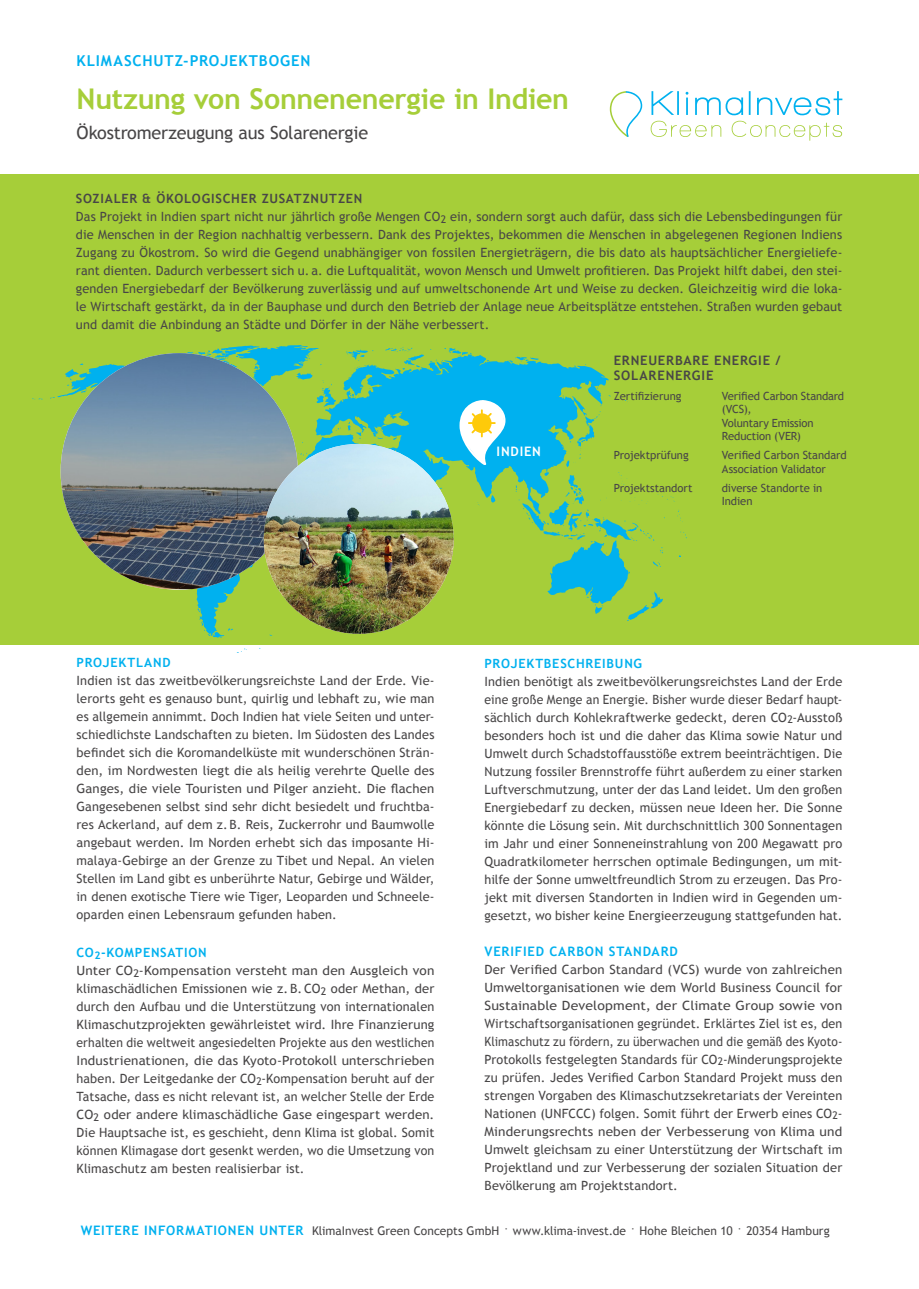
<style>
.page{position:relative;width:919px;height:1289px;background:#fff}
.page>*{position:absolute;margin:0;border:0;box-sizing:border-box;transform-origin:0 0}
.t1{font:700 28.5px "Trebuchet MS";letter-spacing:-.01em;color:#a6ce39}
.t2{font:18px "Trebuchet MS";letter-spacing:-.01em;color:#484647}
.t3{font:700 15px "Trebuchet MS";letter-spacing:.055em;color:#00b1ef}
.t4{font:700 13.05px "Trebuchet MS";letter-spacing:.06em;color:#484647}
.text_2{font:700 13.05px "Trebuchet MS";letter-spacing:.06em;color:#00b1ef}
.t5{font:700 13.05px "Trebuchet MS";letter-spacing:.06em;color:#fff}
.text_2-2{font:12.75px/18px "Trebuchet MS";letter-spacing:.01em;color:#484647;text-align:justify}
.text_2-3{font:12.75px/18px "Trebuchet MS";letter-spacing:.01em;color:#484647;text-align:justify;scale:1.04 1}
.text_2-4{font:12.75px/18px "Trebuchet MS";letter-spacing:.01em;color:#484647;text-align:justify;scale:1.06 1}
.text_2-5{font:700 12.75px "Trebuchet MS";letter-spacing:.06em;color:#00b1ef}
.blaue_Überschrift{font:700 12.75px "Trebuchet MS";letter-spacing:.06em;color:#484647}
.t6{font:12px "Trebuchet MS";color:#484647}
.Tabelle_fett{font:11.25px/13.5px "Trebuchet MS";letter-spacing:-.01em;color:#484647}
.s1{font-weight:700;font-size:13.05px;color:#00b1ef}
</style>
<div class="page">
<div style="left:0;top:174px;width:918px;height:471px;background:#a6ce39"></div>
<svg style="left:32px;top:345px;width:654px;height:307px"></svg>
<svg style="left:650px;top:121px;width:192px;height:20px"></svg>
<svg style="left:651px;top:91px;width:191px;height:24px"></svg>
<svg style="left:609px;top:91px;width:33px;height:46px"></svg>
<svg style="left:459px;top:400px;width:46px;height:65px"></svg>
<img style="left:61px;top:353px;width:237px;height:236px">
<img style="left:264px;top:444px;width:189px;height:190px;border-radius:95px">
<p class="t3" style="left:77px;top:51px;width:235px">KLIMASCHUTZ-PROJEKTBOGEN</p>
<p class="t1" style="left:77px;top:81px;width:494px">Nutzung von Sonnenenergie in Indien</p>
<p class="t2" style="left:77px;top:122px;width:293px">Ökostromerzeugung aus Solarenergie</p>
<p class="blaue_Überschrift" style="left:76px;top:191px;width:288px">SOZIALER &amp; ÖKOLOGISCHER ZUSATZNUTZEN</p>
<p class="text_2-2" style="left:76px;top:208px;width:768px">Das Projekt in Indien spart nicht nur jährlich große Mengen CO<sub>2</sub> ein, sondern sorgt auch dafür, dass sich die Lebensbedingungen für die Menschen in der Region nachhaltig verbessern. Dank des Projektes, bekommen die Menschen in abgelegenen Regionen Indiens Zugang zu Ökostrom. So wird die Gegend unabhängiger von fossilen Energieträgern, die bis dato als hauptsächlicher Energieliefe&shy;rant dienten. Dadurch verbessert sich u. a. die Luftqualität, wovon Mensch und Umwelt profitieren. Das Projekt hilft dabei, den stei&shy;genden Energiebedarf der Bevölkerung zuverlässig und auf umweltschonende Art und Weise zu decken. Gleichzeitig wird die loka&shy;le Wirtschaft gestärkt, da in der Bauphase und durch den Betrieb der Anlage neue Arbeitsplätze entstehen. Straßen wurden gebaut und damit die Anbindung an Städte und Dörfer in der Nähe verbessert.</p>
<p class="t5" style="left:496px;top:443px;width:46px">INDIEN</p>
<p class="t4" style="left:613px;top:352px;width:168px">ERNEUERBARE ENERGIE /</p>
<p class="t4" style="left:613px;top:367px;width:101px">SOLARENERGIE</p>
<p class="Tabelle_fett" style="left:613px;top:389px;width:69px">Zertifizierung</p>
<p class="Tabelle_fett" style="left:721px;top:389px;width:124px">Verified Carbon Standard (VCS),<br>Voluntary Emission</p>
<p class="Tabelle_fett" style="left:721px;top:429px;width:81px">Reduction (VER)</p>
<p class="Tabelle_fett" style="left:613px;top:448px;width:76px">Projektprüfung</p>
<p class="Tabelle_fett" style="left:721px;top:448px;width:126px">Verified Carbon Standard</p>
<p class="Tabelle_fett" style="left:721px;top:462px;width:105px">Association Validator</p>
<p class="Tabelle_fett" style="left:613px;top:481px;width:80px">Projektstandort</p>
<p class="Tabelle_fett" style="left:721px;top:481px;width:102px">diverse Standorte in</p>
<p class="Tabelle_fett" style="left:721px;top:494px;width:32px">Indien</p>
<p class="text_2-5" style="left:77px;top:654px;width:95px">PROJEKTLAND</p>
<p class="text_2-2" style="left:77px;top:672px;width:359px">Indien ist das zweitbevölkerungsreichste Land der Erde. Vie&shy;lerorts geht es genauso bunt, quirlig und lebhaft zu, wie man es allgemein annimmt. Doch Indien hat viele Seiten und unter&shy;schiedlichste Landschaften zu bieten. Im Südosten des Landes befindet sich die Koromandelküste mit wunderschönen Strän&shy;den, im Nordwesten liegt die als heilig verehrte Quelle des Ganges, die viele Touristen und Pilger anzieht. Die flachen Gangesebenen selbst sind sehr dicht besiedelt und fruchtba&shy;res Ackerland, auf dem z. B. Reis, Zuckerrohr und Baumwolle angebaut werden. Im Norden erhebt sich das imposante Hi&shy;malaya-Gebirge an der Grenze zu Tibet und Nepal. An vielen Stellen im Land gibt es unberührte Natur, Gebirge und Wälder, in denen exotische Tiere wie Tiger, Leoparden und Schneele&shy;oparden einen Lebensraum gefunden haben.</p>
<p class="text_2-5" style="left:77px;top:944px;width:132px">CO<sub>2</sub>-KOMPENSATION</p>
<p class="text_2-4" style="left:77px;top:961px;width:339px">Unter CO<sub>2</sub>-Kompensation versteht man den Ausgleich von klimaschädlichen Emissionen wie z. B.CO<sub>2</sub> oder Methan, der durch den Aufbau und die Unterstützung von internationalen Klimaschutzprojekten gewährleistet wird. Ihre Finanzierung erhalten die weltweit angesiedelten Projekte aus den westlichen Industrienationen, die das Kyoto-Protokoll unterschrieben haben. Der Leitgedanke der CO<sub>2</sub>-Kompensation beruht auf der Tatsache, dass es nicht relevant ist, an welcher Stelle der Erde CO<sub>2</sub> oder andere klimaschädliche Gase eingespart werden.<br>Die Hauptsache ist, es geschieht, denn Klima ist global. Somit können Klimagase dort gesenkt werden, wo die Umsetzung von Klimaschutz am besten realisierbar ist.</p>
<p class="text_2-5" style="left:484px;top:655px;width:159px">PROJEKTBESCHREIBUNG</p>
<p class="text_2-2" style="left:484px;top:672px;width:359px">Indien benötigt als zweitbevölkerungsreichstes Land der Erde eine große Menge an Energie. Bisher wurde dieser Bedarf haupt&shy;sächlich durch Kohlekraftwerke gedeckt, deren CO<sub>2</sub>-Ausstoß besonders hoch ist und die daher das Klima sowie Natur und Umwelt durch Schadstoffausstöße extrem beeinträchtigen. Die Nutzung fossiler Brennstroffe führt außerdem zu einer starken Luftverschmutzung, unter der das Land leidet. Um den großen Energiebedarf zu decken, müssen neue Ideen her. Die Sonne könnte die Lösung sein. Mit durchschnittlich 300 Sonnentagen im Jahr und einer Sonneneinstrahlung von 200 Megawatt pro Quadratkilometer herrschen optimale Bedingungen, um mit&shy;hilfe der Sonne umweltfreundlich Strom zu erzeugen. Das Pro&shy;jekt mit diversen Standorten in Indien wird in Gegenden um&shy;gesetzt, wo bisher keine Energieerzeugung stattgefunden hat.</p>
<p class="text_2" style="left:484px;top:943px;width:195px">VERIFIED CARBON STANDARD</p>
<p class="text_2-3" style="left:484px;top:960px;width:345px">Der Verified Carbon Standard (VCS) wurde von zahlreichen Umweltorganisationen wie dem World Business Council for Sustainable Development, der Climate Group sowie von Wirtschaftsorganisationen gegründet. Erklärtes Ziel ist es, den Klimaschutz zu fördern, zu überwachen und die gemäß des Kyoto-Protokolls festgelegten Standards für CO<sub>2</sub>-Minderungsprojekte zu prüfen. Jedes Verified Carbon Standard Projekt muss den strengen Vorgaben des Klimaschutzsekretariats der Vereinten Nationen (UNFCCC) folgen. Somit führt der Erwerb eines CO<sub>2</sub>- Minderungsrechts neben der Verbesserung von Klima und Umwelt gleichsam zu einer Unterstützung der Wirtschaft im Projektland und zur Verbesserung der sozialen Situation der Bevölkerung am Projektstandort.</p>
<p class="t6" style="left:81px;top:1223px;width:750px"><span class="s1">WEITERE INFORMATIONEN UNTER</span> KlimaInvest Green Concepts GmbH ˙ www.klima-invest.de ˙ Hohe Bleichen 10 ˙ 20354 Hamburg</p>
</div>
